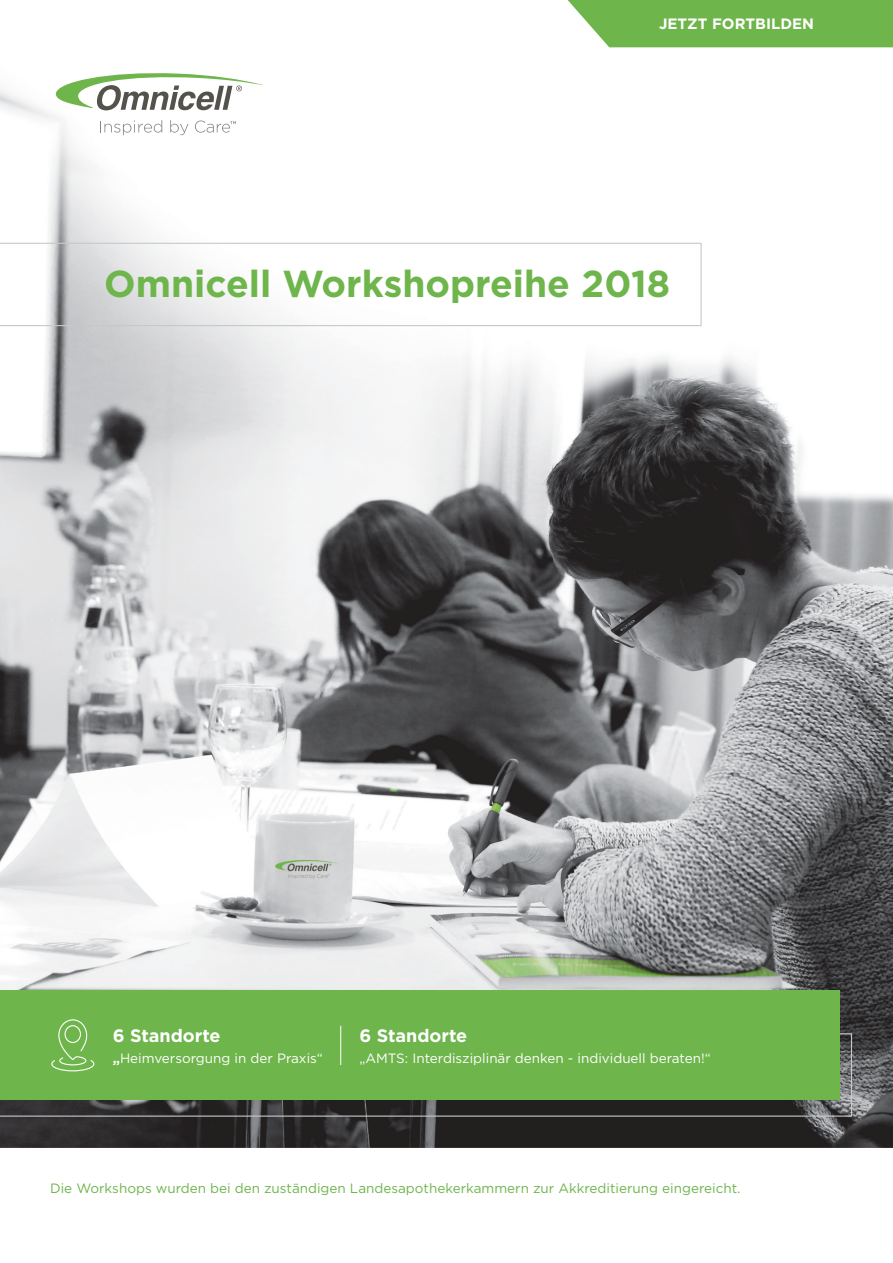
<style>
.page{position:relative;width:893px;height:1263px;background:#fff}
.page>*{position:absolute;margin:0;border:0;box-sizing:border-box;transform-origin:0 0}
.t1{font:700 37.5px "Gotham";color:#6eb54b}
.t2{font:700 18px "Gotham";color:#fff}
.t3{font:700 15px "Gotham";color:#fff}
.t4{font:13.5px "Gotham";color:#6eb54b}
.t5{font:13.5px "Gotham";color:#fff}
.s1{font-weight:700}
</style>
<div class="page">
<img style="left:0;top:0;width:893px;height:1148px">
<svg style="left:56px;top:71px;width:208px;height:39px"></svg>
<svg style="left:100px;top:120px;width:62px;height:15px"></svg>
<svg style="left:170px;top:120px;width:18px;height:15px"></svg>
<svg style="left:195px;top:120px;width:41px;height:13px"></svg>
<div style="left:568px;top:0;width:325px;height:47px;background:#6eb54b"></div>
<svg style="left:0;top:243px;width:702px;height:83px"></svg>
<svg style="left:0;top:1033px;width:852px;height:84px;background:#3c3b3b"></svg>
<div style="left:0;top:991px;width:839px;height:109px;background:#6eb54b"></div>
<svg style="left:51px;top:1019px;width:44px;height:53px"></svg>
<hr style="left:340px;top:1026px;width:1px;height:39px;background:#fff">
<p class="t3" style="left:659px;top:14px;width:156px">JETZT FORTBILDEN</p>
<h1 class="t1" style="left:104px;top:259px;width:568px">Omnicell Workshopreihe 2018</h1>
<h2 class="t2" style="left:113px;top:1023px;width:109px">6 Standorte</h2>
<p class="t5" style="left:113px;top:1049px;width:212px"><span class="s1">„</span>Heimversorgung in der Praxis“</p>
<h2 class="t2" style="left:359px;top:1023px;width:109px">6 Standorte</h2>
<p class="t5" style="left:359px;top:1049px;width:353px">„AMTS: Interdisziplinär denken - individuell beraten!“</p>
<p class="t4" style="left:50px;top:1179px;width:692px">Die Workshops wurden bei den zuständigen Landesapothekerkammern zur Akkreditierung eingereicht.</p>
</div>
